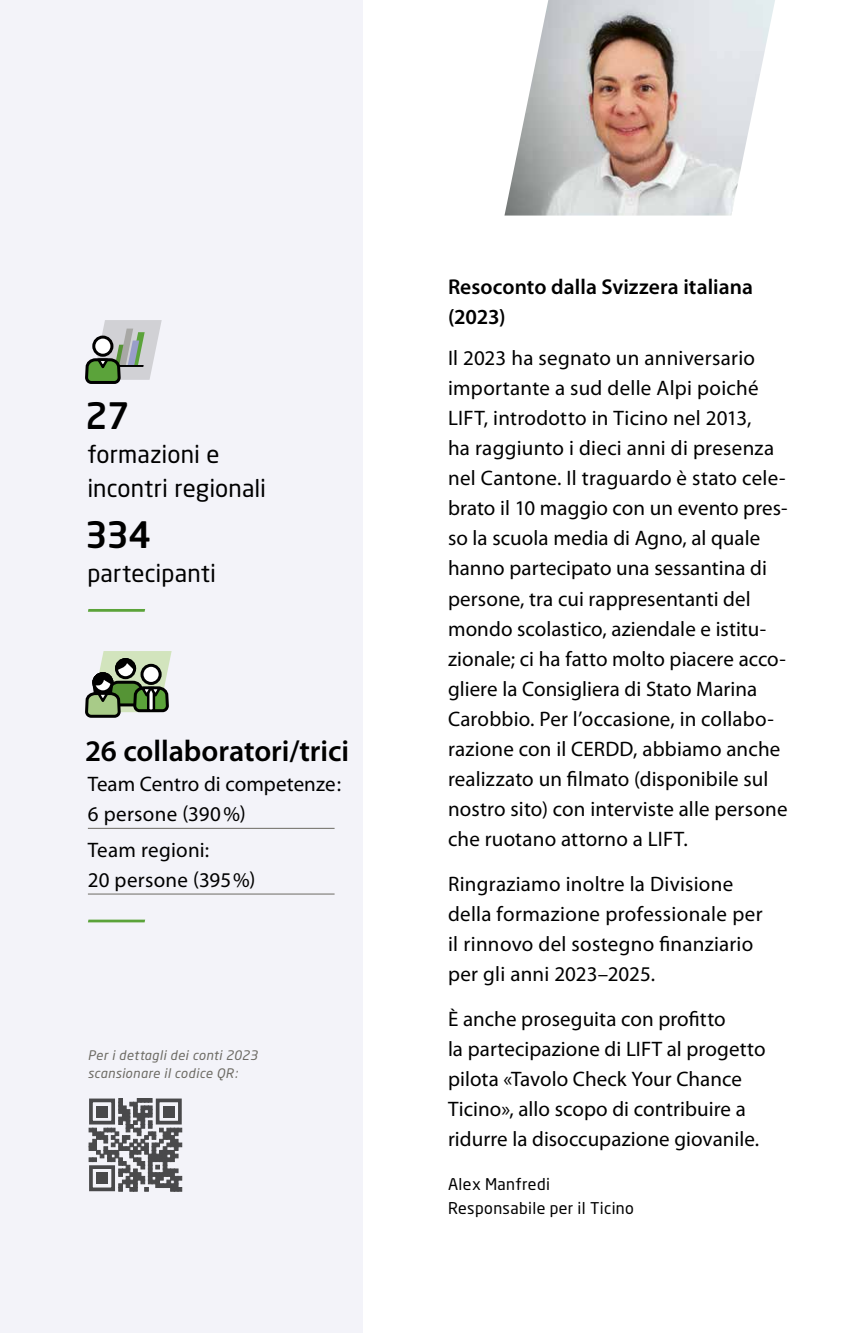
<style>
.page{position:relative;width:845px;height:1333px;background:#fff}
.page>*{position:absolute;margin:0;border:0;box-sizing:border-box;transform-origin:0 0}
.t1{font:500 36px "Neo Sans Pro";color:#000}
.t2{font:600 30px "Myriad Pro";letter-spacing:-.005em;color:#000}
.t3{font:24px/34px "Neo Sans Pro";color:#000}
.t4{font:600 21.6px/30px "Myriad Pro";letter-spacing:.005em;color:#000}
.t5{font:21px/30px "Myriad Pro";letter-spacing:.005em;color:#000}
.t6{font:16px/24px "Neo Sans Pro";letter-spacing:.025em;color:#000}
.t7{font:italic 13px/18px "Neo Sans Pro";letter-spacing:.03em;color:#6c6a63}
</style>
<div class="page">
<div style="left:0;top:0;width:363px;height:1332px;background:#f3f3f9"></div>
<hr style="left:88px;top:828px;width:246px;height:1px;background:#6c6a63">
<hr style="left:88px;top:893px;width:246px;height:1px;background:#6c6a63">
<svg style="left:85px;top:320px;width:77px;height:64px"></svg>
<hr style="left:88px;top:609px;width:57px;height:2px;background:#5ba33a">
<svg style="left:85px;top:651px;width:87px;height:67px"></svg>
<hr style="left:88px;top:919px;width:57px;height:3px;background:#5ba33a">
<svg style="left:88px;top:1127px;width:95px;height:65px"></svg>
<svg style="left:89px;top:1098px;width:93px;height:93px"></svg>
<svg style="left:94px;top:1103px;width:16px;height:16px"></svg>
<div style="left:96px;top:1105px;width:12px;height:11px;background:#49494b"></div>
<svg style="left:161px;top:1103px;width:16px;height:16px"></svg>
<div style="left:163px;top:1105px;width:11px;height:11px;background:#49494b"></div>
<svg style="left:94px;top:1170px;width:16px;height:16px"></svg>
<div style="left:96px;top:1172px;width:12px;height:11px;background:#49494b"></div>
<img style="left:504px;top:0;width:271px;height:215px">
<h1 class="t1" style="left:85px;top:393px;width:46px">27</h1>
<p class="t3" style="left:87px;top:437px;width:180px">formazioni e incontri regionali</p>
<h1 class="t1" style="left:85px;top:511px;width:68px">334</h1>
<p class="t3" style="left:87px;top:555px;width:130px">partecipanti</p>
<h2 class="t2" style="left:85px;top:731px;width:265px">26 collaboratori/trici</h2>
<p class="t5" style="left:88px;top:768px;width:255px">Team Centro di competenze:<br>6 persone (390%)</p>
<p class="t5" style="left:88px;top:834px;width:169px">Team regioni:<br>20 persone (395%)</p>
<p class="t7" style="left:88px;top:1045px;width:171px">Per i dettagli dei conti 2023 scansionare il codice QR:</p>
<p class="t4" style="left:448px;top:271px;width:307px">Resoconto dalla Svizzera italiana (2023)</p>
<p class="t5" style="left:448px;top:343px;width:341px">Il 2023 ha segnato un anniversario importante a sud delle Alpi poiché LIFT, introdotto in Ticino nel 2013,<br>ha raggiunto i dieci anni di presenza nel Cantone. Il traguardo è stato cele&shy;brato il 10 maggio con un evento pres&shy;so la scuola media di Agno, al quale hanno partecipato una sessantina di persone, tra cui rappresentanti del mondo scolastico, aziendale e istitu&shy;zionale; ci ha fatto molto piacere acco&shy;gliere la Consigliera di Stato Marina Carobbio. Per l’occasione, in collabo&shy;razione con il CERDD, abbiamo anche realizzato un filmato (disponibile sul nostro sito) con interviste alle persone che ruotano attorno a LIFT.</p>
<p class="t5" style="left:448px;top:868px;width:316px">Ringraziamo inoltre la Divisione della formazione professionale per il rinnovo del sostegno finanziario per gli anni 2023–2025.</p>
<p class="t5" style="left:448px;top:1003px;width:319px">È anche proseguita con profitto<br>la partecipazione di LIFT al progetto pilota «Tavolo Check Your Chance Ticino», allo scopo di contribuire a ridurre la disoccupazione giovanile.</p>
<p class="t6" style="left:448px;top:1172px;width:187px">Alex Manfredi<br>Responsabile per il Ticino</p>
</div>
